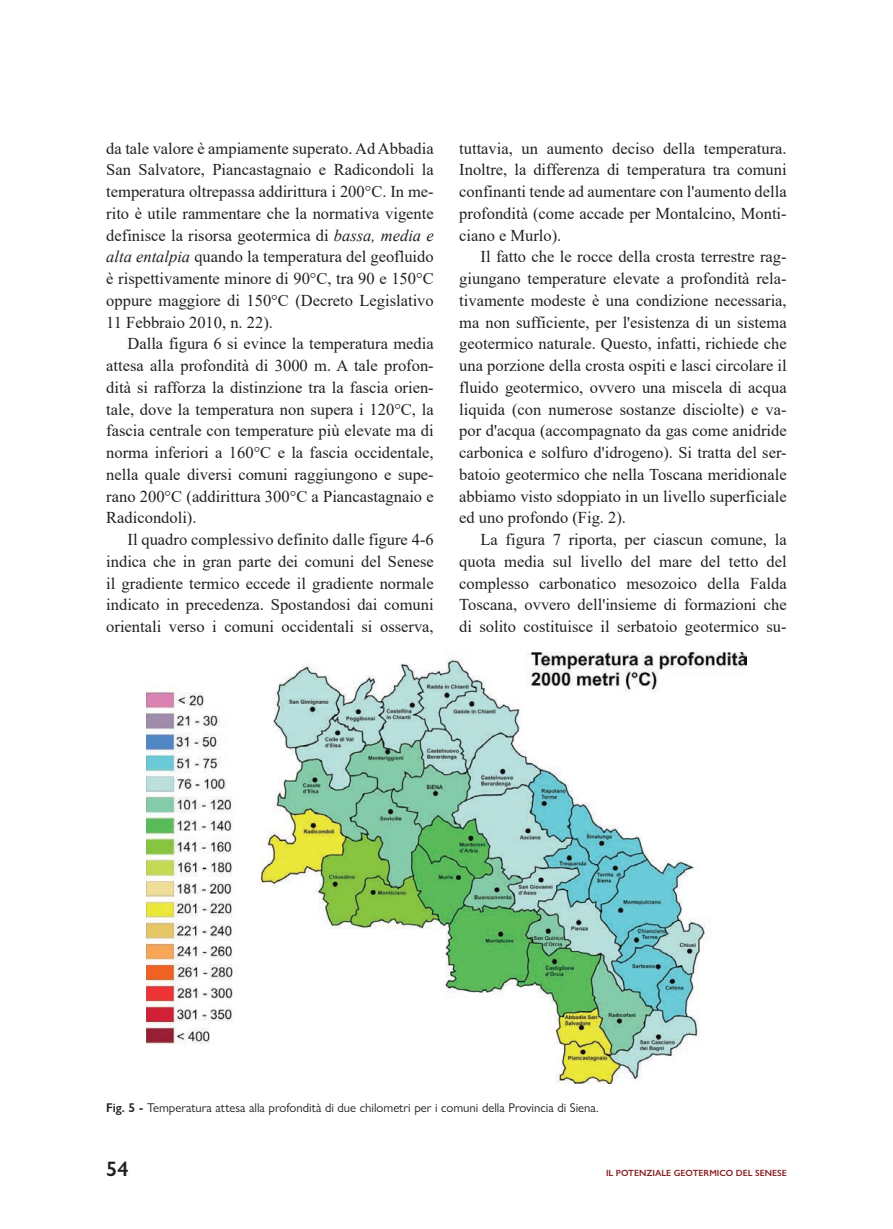
<style>
.page{position:relative;width:893px;height:1229px;background:#fff}
.page>*{position:absolute;margin:0;border:0;box-sizing:border-box;transform-origin:0 0}
.t1{font:600 21px "Gill Sans Nova";color:#231f20}
.t2{font:16.5px/21.8px "Times New Roman";color:#231f20;text-align:justify}
.t3{font:12.75px "Gill Sans Nova";color:#231f20}
.t4{font:600 9px "Gill Sans Nova";color:#891f22}
.s1{font-style:italic}
.s2{font-weight:600}
</style>
<div class="page">
<img style="left:147px;top:652px;width:599px;height:431px">
<p class="t2" style="left:106px;top:137px;width:329px">da tale valore è ampiamente superato. Ad Abbadia San Salvatore, Piancastagnaio e Radicondoli la temperatura oltrepassa addirittura i 200°C. In me&shy;rito è utile rammentare che la normativa vigente definisce la risorsa geotermica di <span class="s1">bassa, media e alta entalpia</span> quando la temperatura del geofluido è rispettivamente minore di 90°C, tra 90 e 150°C oppure maggiore di 150°C (Decreto Legislativo 11 Febbraio 2010, n. 22).</p>
<p class="t2" style="left:106px;top:332px;width:329px;text-indent:21px">Dalla figura 6 si evince la temperatura media attesa alla profondità di 3000 m. A tale profon&shy;dità si rafforza la distinzione tra la fascia orien&shy;tale, dove la temperatura non supera i 120°C, la fascia centrale con temperature più elevate ma di norma inferiori a 160°C e la fascia occidentale, nella quale diversi comuni raggiungono e supe&shy;rano 200°C (addirittura 300°C a Piancastagnaio e Radicondoli).</p>
<p class="t2" style="left:106px;top:528px;width:329px;text-indent:21px">Il quadro complessivo definito dalle figure 4-6 indica che in gran parte dei comuni del Senese il gradiente termico eccede il gradiente normale indicato in precedenza. Spostandosi dai comuni orientali verso i comuni occidentali si osserva,</p>
<p class="t2" style="left:459px;top:137px;width:329px">tuttavia, un aumento deciso della temperatura.<br>Inoltre, la differenza di temperatura tra comuni confinanti tende ad aumentare con l'aumento della profondità (come accade per Montalcino, Monti&shy;ciano e Murlo).</p>
<p class="t2" style="left:459px;top:245px;width:329px;text-indent:21px">Il fatto che le rocce della crosta terrestre rag&shy;giungano temperature elevate a profondità rela&shy;tivamente modeste è una condizione necessaria, ma non sufficiente, per l'esistenza di un sistema geotermico naturale. Questo, infatti, richiede che una porzione della crosta ospiti e lasci circolare il fluido geotermico, ovvero una miscela di acqua liquida (con numerose sostanze disciolte) e va&shy;por d'acqua (accompagnato da gas come anidride carbonica e solfuro d'idrogeno). Si tratta del ser&shy;batoio geotermico che nella Toscana meridionale abbiamo visto sdoppiato in un livello superficiale ed uno profondo (Fig. 2).</p>
<p class="t2" style="left:459px;top:528px;width:329px;text-indent:21px">La figura 7 riporta, per ciascun comune, la quota media sul livello del mare del tetto del complesso carbonatico mesozoico della Falda Toscana, ovvero dell'insieme di formazioni che di solito costituisce il serbatoio geotermico su-</p>
<p class="t3" style="left:106px;top:1099px;width:494px"><span class="s2">Fig. 5 -</span> Temperatura attesa alla profondità di due chilometri per i comuni della Provincia di Siena.</p>
<p class="t1" style="left:106px;top:1156px;width:24px">54</p>
<p class="t4" style="left:606px;top:1167px;width:182px">IL POTENZIALE GEOTERMICO DEL SENESE</p>
</div>
